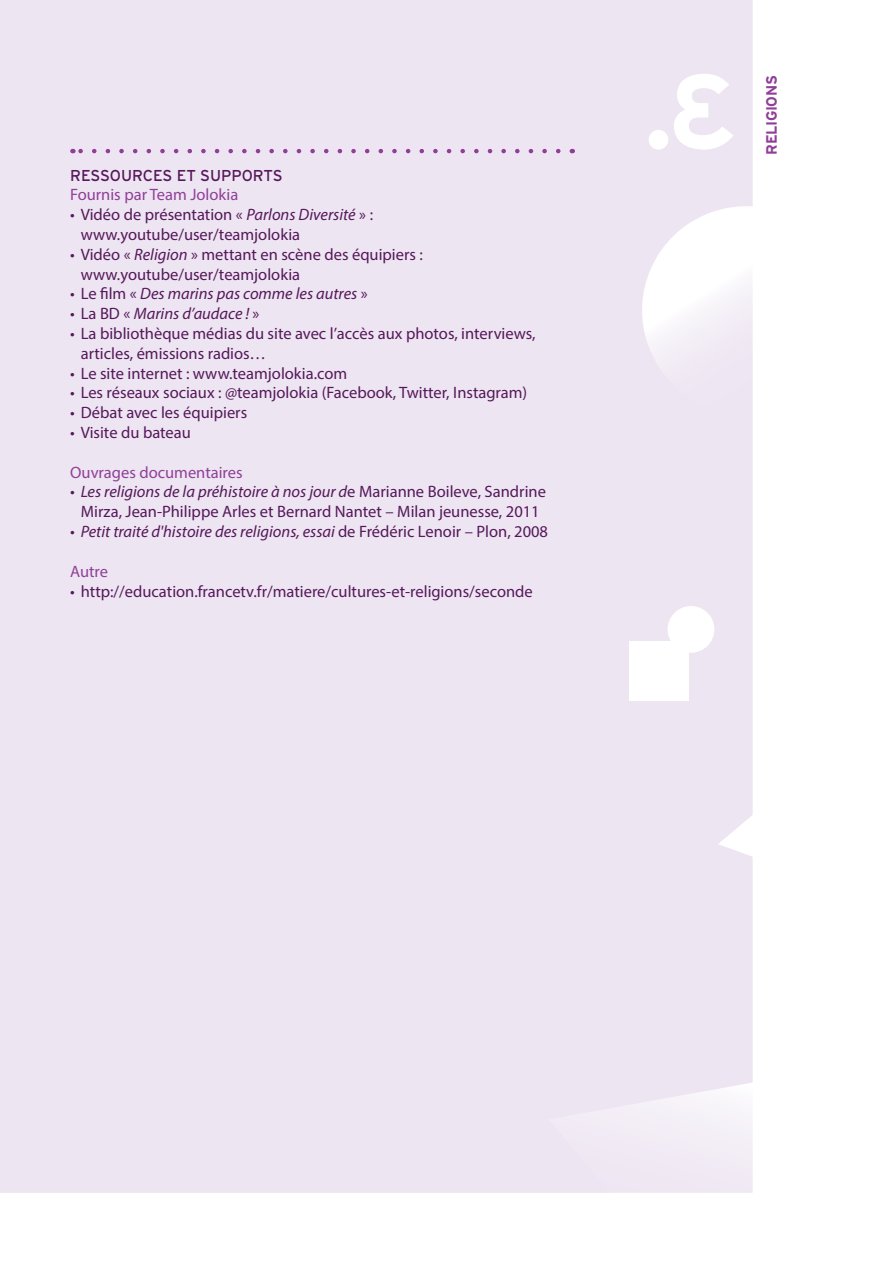
<style>
.page{position:relative;width:893px;height:1263px;background:#fff}
.page>*{position:absolute;margin:0;border:0;box-sizing:border-box;transform-origin:0 0}
.t1{font:16.5px/19.8px "Myriad Pro";color:#56185a}
.t2{font:italic 16.5px "Myriad Pro";color:#56185a}
.t3{font:16.5px "Myriad Pro";color:#903f98}
.t4{font:15.75px "Interstate";color:#56185a}
.t5{font:700 15px "Interstate";letter-spacing:-.025em;color:#903f98}
.s1{font-style:italic}
.s2{font-style:normal}
</style>
<div class="page">
<div style="left:0;top:0;width:753px;height:1193px;background:#ede5f2"></div>
<div style="left:649px;top:74px;width:84px;height:75px;background:#ede5f2"></div>
<p class="t4" style="left:70px;top:166px;width:214px">R ESSOURCES ET SUPPORTS</p>
<p class="t3" style="left:70px;top:185px;width:170px">Fournis par Team Jolokia</p>
<p class="t1" style="left:81px;top:205px;width:294px;text-indent:-11px">• Vidéo de présentation « <span class="s1">Parlons Diversité</span> » : www.youtube/user/teamjolokia</p>
<p class="t1" style="left:81px;top:244px;width:344px;text-indent:-11px">• Vidéo « <span class="s1">Religion</span> » mettant en scène des équipiers : www.youtube/user/teamjolokia</p>
<p class="t2" style="left:70px;top:284px;width:299px"><span class="s2">• Le film «</span> Des marins pas comme les autres <span class="s2">»</span></p>
<p class="t2" style="left:70px;top:304px;width:191px"><span class="s2">• La BD «</span> Marins d’audace ! <span class="s2">»</span></p>
<p class="t1" style="left:81px;top:323px;width:456px;text-indent:-11px">• La bibliothèque médias du site avec l’accès aux photos, interviews, articles, émissions radios…</p>
<p class="t1" style="left:70px;top:363px;width:279px">• Le site internet : www.teamjolokia.com</p>
<p class="t1" style="left:70px;top:383px;width:459px">• Les réseaux sociaux : @teamjolokia (Facebook, Twitter, Instagram)</p>
<p class="t1" style="left:70px;top:403px;width:179px">• Débat avec les équipiers</p>
<p class="t1" style="left:70px;top:422px;width:122px">• Visite du bateau</p>
<p class="t3" style="left:70px;top:462px;width:174px">Ouvrages documentaires</p>
<p class="t1" style="left:70px;top:482px;width:477px;text-align:center"><span class="s1">• Les religions de la préhistoire à nos jour d</span>e Marianne Boileve, Sandrine<br>Mirza, Jean-Philippe Arles et Bernard Nantet – Milan jeunesse, 2011</p>
<p class="t2" style="left:70px;top:521px;width:479px">• Petit traité d'histoire des religions, essai <span class="s2">de Frédéric Lenoir – Plon, 2008</span></p>
<p class="t3" style="left:70px;top:561px;width:39px">Autre</p>
<p class="t1" style="left:70px;top:581px;width:464px">• http://education.francetv.fr/matiere/cultures-et-religions/seconde</p>
<p class="t5" style="left:763px;top:155px;width:81px;rotate:-90deg">RELIGIONS</p>
</div>
